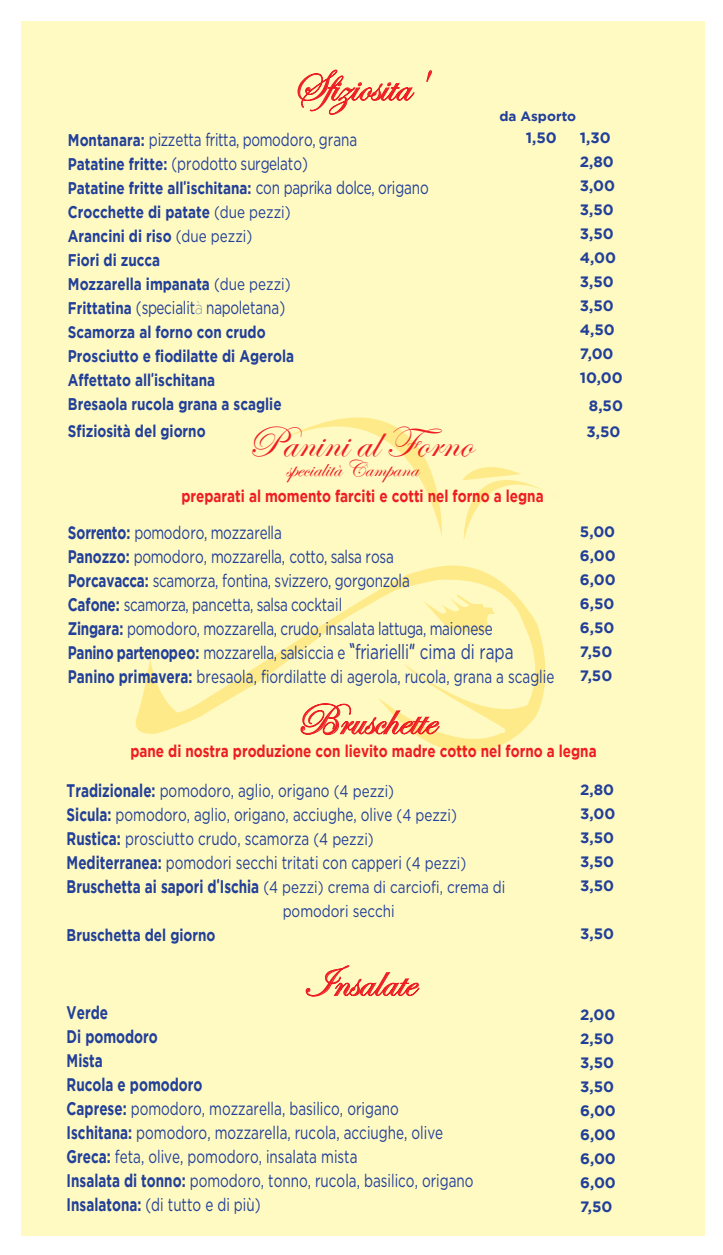
<style>
.page{position:relative;width:723px;height:1255px;background:#fff}
.page>*{position:absolute;margin:0;border:0;box-sizing:border-box;transform-origin:0 0}
.t1{font:45px "Edwardian Script ITC";color:#ee1d23}
.t2{font:24px "Edwardian Script ITC";color:#ee1d23}
.t3{font:18.15px/24px "Gotham";color:#223f99;scale:.74 1}
.t4{font:18.15px "Gotham";letter-spacing:-.03em;color:#223f99;scale:.74 1}
.t5{font:700 16.8px/24px "Gotham";color:#223f99;scale:.8 1}
.t6{font:16.8px/24px "Gotham";color:#223f99;scale:.8 1}
.t7{font:700 16.8px "Gotham";color:#ee1d23;scale:.8 1}
.t8{font:700 16.8px "Gotham";color:#ee1d23;scale:.8 1}
.t9{font:700 16.8px "Gotham";color:#223f99;scale:.8 1}
.t10{font:700 15px/24px "Gotham";color:#223f99}
.t11{font:700 13.5px "Gotham";color:#223f99}
.s1{font-weight:700;font-size:16.8px}
.s2{font-family:"Comic Sans MS"}
.s3{font-weight:400;font-size:18.15px}
.s4{font-weight:400}
.s5{font-weight:100}
.s6{font-weight:700}
.s7{font-family:"Comic Sans MS";font-size:20.7px}
.s8{font-size:20.7px}
.s9{font-size:16.8px}
.s10{font-weight:700;font-size:18.15px}
.s11{font-family:"Comic Sans MS";font-weight:700;font-size:18.15px}
</style>
<div class="page">
<div style="left:21px;top:21px;width:684px;height:1214px;background:#fffac1"></div>
<svg style="left:135px;top:565px;width:411px;height:187px"></svg>
<svg style="left:462px;top:467px;width:92px;height:73px"></svg>
<svg style="left:298px;top:70px;width:116px;height:45px"></svg>
<svg style="left:426px;top:70px;width:6px;height:12px"></svg>
<svg style="left:301px;top:703px;width:139px;height:36px"></svg>
<svg style="left:306px;top:965px;width:113px;height:32px"></svg>
<svg style="left:256px;top:417px;width:186px;height:119px"></svg>
<h1 class="t1" style="left:292px;top:61px;width:134px">Sfiziosita'</h1>
<p class="t11" style="left:499px;top:108px;width:78px">da Asporto</p>
<p class="t10" style="left:526px;top:126px;width:33px">1,50</p>
<p class="t10" style="left:580px;top:126px;width:44px">1,30<br>2,80<br>3,00<br>3,50<br>3,50<br>4,00<br>3,50<br>3,50<br>4,50<br>7,00<br>10,00</p>
<p class="t10" style="left:589px;top:393px;width:36px">8,50</p>
<p class="t3" style="left:68px;top:127px;width:393px"><span class="s1">Montanara:</span> pizzetta fritta, pomodoro, grana<br><span class="s1">Patatine fritte:</span> (prodotto surgelato)</p>
<p class="t5" style="left:68px;top:176px;width:453px">Patatine fritte all<span class="s2">‛</span>ischitana: <span class="s3">con paprika dolce, origano </span>Crocchette di patate <span class="s4">(due pezzi)<br></span>Arancini di riso <span class="s4">(due pezzi)<br></span>Fiori di zucca<br>Mozzarella impanata <span class="s4">(due pezzi)</span></p>
<p class="t4" style="left:68px;top:296px;width:295px"><span class="s1">Frittatina</span> (specialit<span class="s5">à</span> napoletana)</p>
<p class="t5" style="left:68px;top:320px;width:284px">Scamorza al forno con crudo<br>Prosciutto e fiodilatte di Agerola<br>Affettato all<span class="s2">‛</span>ischitana<br>Bresaola rucola grana a scaglie</p>
<p class="t5" style="left:68px;top:419px;width:174px">Sfiziosità del giorno</p>
<p class="t10" style="left:586px;top:419px;width:36px">3,50</p>
<h1 class="t1" style="left:247px;top:417px;width:226px">Panini al Forno</h1>
<p class="t8" style="left:181px;top:486px;width:454px">preparati al momento farciti e cotti nel forno a legna</p>
<h2 class="t2" style="left:286px;top:455px;width:134px">specialità Campana</h2>
<p class="t3" style="left:68px;top:520px;width:659px"><span class="s6">Sorrento:</span> pomodoro, mozzarella<br><span class="s6">Panozzo:</span> pomodoro, mozzarella, cotto, salsa rosa<br><span class="s6">Porcavacca:</span> scamorza, fontina, svizzero, gorgonzola<br><span class="s6">Cafone:</span> scamorza, pancetta, salsa cocktail<br><span class="s6">Zingara:</span> pomodoro, mozzarella, crudo, insalata lattuga, maionese<br><span class="s6">Panino partenopeo:</span> mozzarella, salsiccia e <span class="s7">“</span><span class="s8">friarielli</span><span class="s7">”</span> <span class="s8">cima di rapa </span><span class="s6">Panino primavera:</span> bresaola, fiordilatte di agerola, rucola, grana a scaglie</p>
<p class="t10" style="left:580px;top:519px;width:37px">5,00<br>6,00<br>6,00<br>6,50<br>6,50<br>7,50<br>7,50</p>
<h1 class="t1" style="left:296px;top:695px;width:141px">Bruschette</h1>
<p class="t7" style="left:130px;top:741px;width:584px">pane di nostra produzione con lievito madre cotto nel forno a legna</p>
<p class="t10" style="left:580px;top:777px;width:37px;text-align:justify">2,80<br>3,00<br>3,50<br>3,50<br>3,50</p>
<p class="t10" style="left:580px;top:921px;width:36px">3,50</p>
<p class="t3" style="left:67px;top:778px;width:541px"><span class="s6">Tradizionale:</span> pomodoro, aglio, origano <span class="s9">(4 pezzi)<br></span><span class="s6">Sicula:</span> pomodoro, aglio, origano, acciughe, olive <span class="s9">(4 pezzi)<br></span><span class="s6">Rustica:</span> prosciutto crudo, scamorza <span class="s9">(4 pezzi)<br></span><span class="s6">Mediterranea:</span> pomodori secchi tritati con capperi <span class="s9">(4 pezzi)</span></p>
<p class="t6" style="left:283px;top:874px;width:280px;text-indent:-216px"><span class="s10">Bruschetta ai sapori d</span><span class="s11">‛</span><span class="s10">Ischia</span> (4 pezzi) crema di carciofi, crema di pomodori secchi</p>
<p class="t9" style="left:67px;top:925px;width:188px">Bruschetta del giorno</p>
<h1 class="t1" style="left:303px;top:956px;width:113px">Insalate</h1>
<p class="t3" style="left:67px;top:1000px;width:551px"><span class="s6">Verde<br>Di pomodoro<br>Mista<br>Rucola e pomodoro<br>Caprese:</span> pomodoro, mozzarella, basilico, origano<br><span class="s6">Ischitana:</span> pomodoro, mozzarella, rucola, acciughe, olive<br><span class="s6">Greca:</span> feta, olive, pomodoro, insalata mista<br><span class="s6">Insalata di tonno:</span> pomodoro, tonno, rucola, basilico, origano<br><span class="s6">Insalatona:</span> (di tutto e di più)</p>
<p class="t10" style="left:580px;top:1002px;width:37px">2,00<br>2,50<br>3,50<br>3,50<br>6,00<br>6,00<br>6,00<br>6,00<br>7,50</p>
</div>
